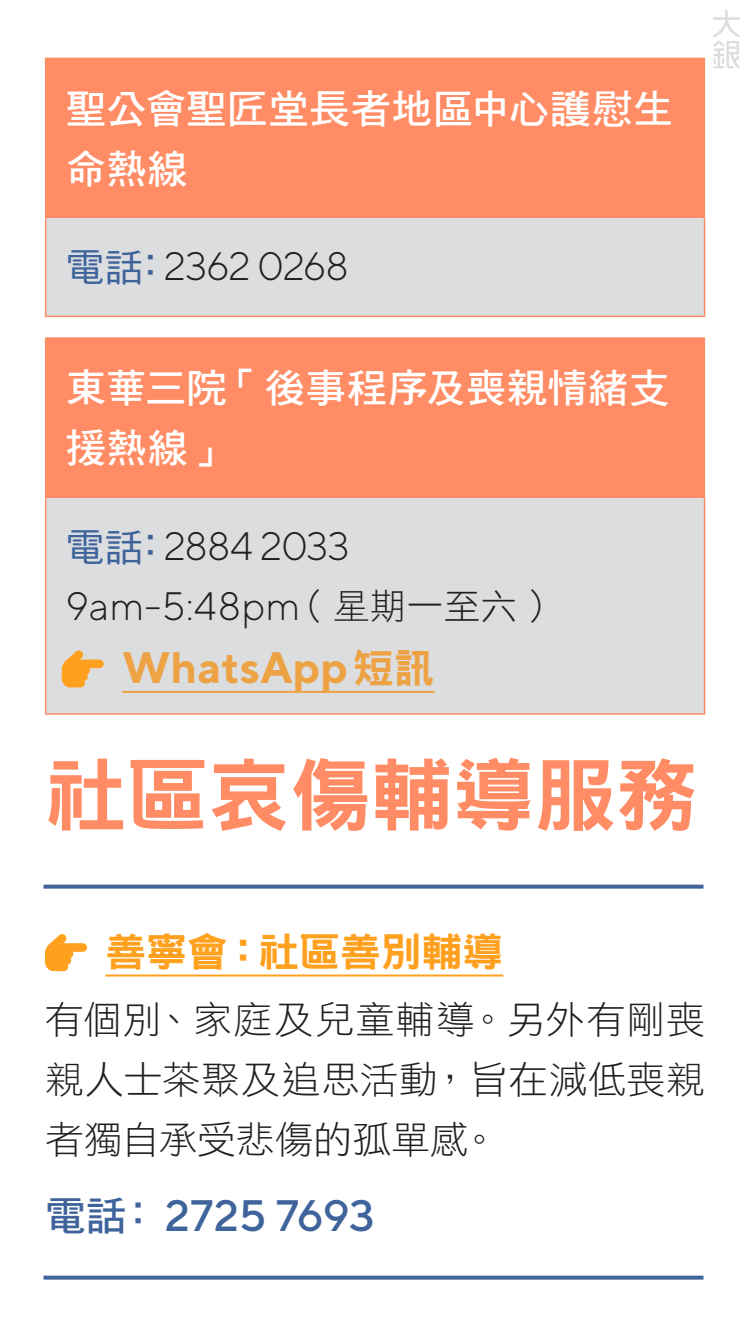
<style>
.page{position:relative;width:750px;height:1334px;background:#fff}
.page>*{position:absolute;margin:0;border:0;box-sizing:border-box;transform-origin:0 0}
.BODY_TEXT{font:80px "DF Hei Std W9";color:#ff8c64}
.BODY_TEXT-2{font:500 44px "TT Norms";letter-spacing:-.015em;color:#3f639b}
.BODY_TEXT-3{font:700 44px "TT Norms";color:#eda244}
.BODY_TEXT-4{font:40px/60px "DF Hei Std W7";color:#fff}
.BODY_TEXT-5{font:40px "DF Hei Std W9";color:#ffa01e}
.BODY_TEXT-6{font:300 39.6px "TT Norms";letter-spacing:-.015em;color:#231f20}
.BODY_TEXT-7{font:38px/60px "DF Hei Std W3";letter-spacing:.015em;color:#231f20;text-align:justify}
.s1{font-family:"DF Hei Std W5";font-weight:400;font-size:38px;color:#3f639b}
.s2{font-family:"DF Hei Std W3";font-weight:400;font-size:36px}
.s3{font-family:"DF Hei Std W9";font-weight:400;font-size:40px}
.s4{font-family:"DF Hei Std W7";font-weight:400;font-size:40px}
</style>
<div class="page">
<svg style="left:713px;top:10px;width:27px;height:58px"></svg>
<div style="left:46px;top:338px;width:659px;height:160px;background:#ff8c64"></div>
<div style="left:46px;top:498px;width:659px;height:216px;background:#dcdddf"></div>
<hr style="left:45px;top:337px;width:660px;height:2px;background:#ff8c64">
<hr style="left:45px;top:339px;width:1px;height:159px;background:#ff8c64">
<hr style="left:45px;top:498px;width:1px;height:215px;background:#ff8c64">
<hr style="left:704px;top:498px;width:1px;height:215px;background:#ff8c64">
<hr style="left:45px;top:713px;width:660px;height:2px;background:#ff8c64">
<div style="left:46px;top:58px;width:659px;height:160px;background:#ff8c64"></div>
<div style="left:46px;top:218px;width:659px;height:98px;background:#dcdddf"></div>
<hr style="left:45px;top:58px;width:660px;height:1px;background:#ff8c64">
<hr style="left:45px;top:59px;width:1px;height:159px;background:#ff8c64">
<hr style="left:45px;top:218px;width:1px;height:98px;background:#ff8c64">
<hr style="left:704px;top:218px;width:1px;height:98px;background:#ff8c64">
<hr style="left:45px;top:316px;width:660px;height:1px;background:#ff8c64">
<hr style="left:122px;top:691px;width:313px;height:2px;background:#eda244">
<svg style="left:62px;top:650px;width:42px;height:37px"></svg>
<hr style="left:105px;top:975px;width:398px;height:2px;background:#ffa01e">
<svg style="left:45px;top:934px;width:42px;height:37px"></svg>
<svg style="left:44px;top:885px;width:660px;height:4px;background:#5071a4"></svg>
<svg style="left:44px;top:1276px;width:660px;height:4px;background:#5071a4"></svg>
<p class="BODY_TEXT-4" style="left:66px;top:78px;width:609px">聖公會聖匠堂長者地區中心護慰生命熱線</p>
<p class="BODY_TEXT-6" style="left:66px;top:242px;width:285px"><span class="s1">電話：</span>2362 0268</p>
<p class="BODY_TEXT-4" style="left:66px;top:357px;width:605px">東華三院「後事程序及喪親情緒支援熱線」</p>
<p class="BODY_TEXT-6" style="left:66px;top:522px;width:286px"><span class="s1">電話：</span>2884 2033</p>
<p class="BODY_TEXT-6" style="left:66px;top:582px;width:495px">9am-5:48pm<span class="s2">（星期一至六）</span></p>
<p class="BODY_TEXT-3" style="left:122px;top:640px;width:314px">WhatsApp<span class="s3">短訊</span></p>
<p class="BODY_TEXT" style="left:45px;top:751px;width:654px">社區哀傷輔導服務</p>
<p class="BODY_TEXT-5" style="left:105px;top:930px;width:399px">善寧會：社區善別輔導</p>
<p class="BODY_TEXT-7" style="left:45px;top:989px;width:662px">有個別、家庭及兒童輔導。另外有剛喪親人士茶聚及追思活動，旨在減低喪親者獨自承受悲傷的孤單感。</p>
<p class="BODY_TEXT-2" style="left:45px;top:1188px;width:331px"><span class="s4">電話：</span> 2725 7693</p>
</div>
